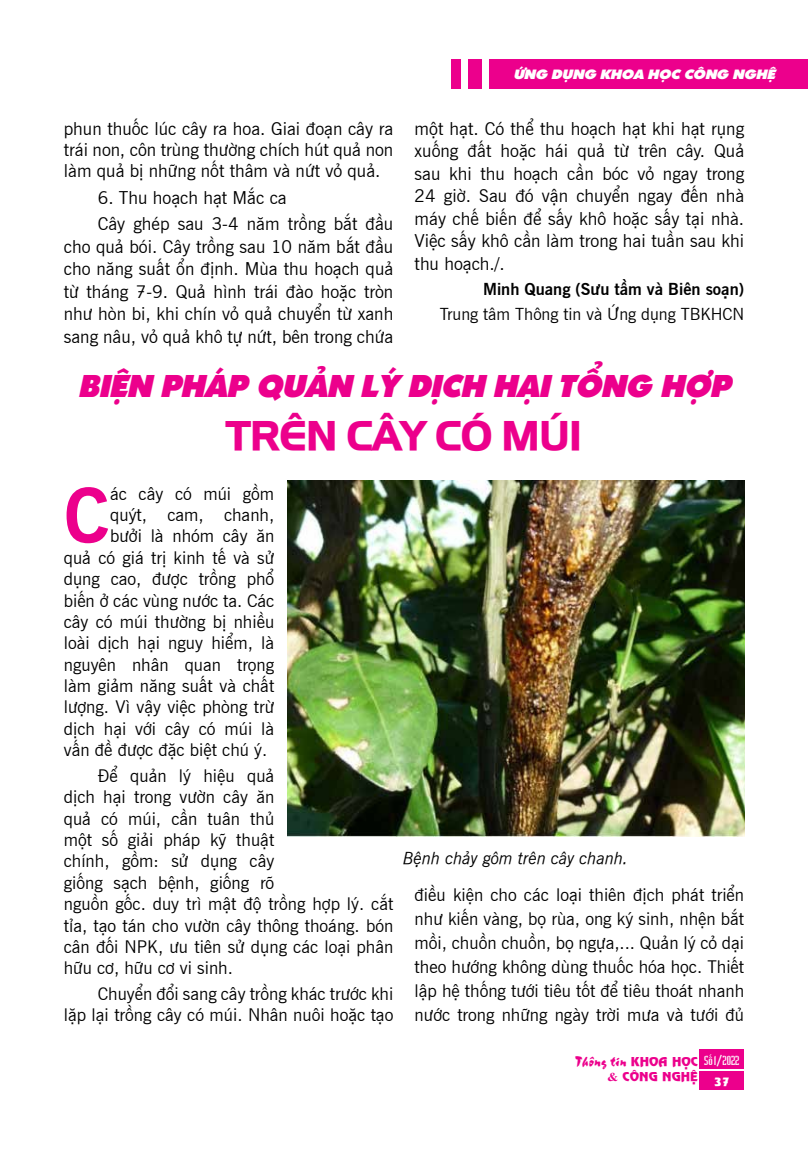
<style>
.page{position:relative;width:808px;height:1149px;background:#fff}
.page>*{position:absolute;margin:0;border:0;box-sizing:border-box;transform-origin:0 0}
.t1{font:700 75px "UVN Tin Tuc";color:#ec008c}
.t2{font:40.5px "UTM Hanzel";color:#ec008c}
.t3{font:31.5px "UTM Sharnay";color:#ec008c}
.t4{font:17.55px/22.5px "UVN Tin Tuc";color:#000;text-align:justify}
.t5{font:17.25px/21.3px "UVN Tin Tuc";color:#000}
.t6{font:16.5px "UVN Tin Tuc";color:#000}
.t7{font:700 16.5px "UVN Tin Tuc";color:#000}
.t8{font:italic 16.5px "UVN Tin Tuc";color:#000}
.t9{font:15px "UVN Thang Vu";color:#ec008c}
.t10{font:13.5px "UTM Sharnay";color:#fff;scale:1.08 1}
.t11{font:12px "UVN Nguyen Du";color:#ec008c;scale:1.08 1}
.t12{font:12px "UVN Hai Ba Trung";color:#fff}
.t13{font:11.25px "UVN Nguyen Du";color:#fff;scale:1.08 1}
.s1{font-family:"UVN Nguyen Du";font-size:12px}
.s2{font-family:"Times New Roman";font-weight:700}
</style>
<div class="page">
<div style="left:489px;top:59px;width:319px;height:30px;background:#ec008c"></div>
<div style="left:699px;top:1049px;width:45px;height:19px;background:#ec008c"></div>
<div style="left:699px;top:1071px;width:45px;height:18px;background:#ec008c"></div>
<div style="left:468px;top:59px;width:14px;height:30px;background:#ec008c"></div>
<div style="left:451px;top:59px;width:10px;height:30px;background:#ec008c"></div>
<img style="left:287px;top:480px;width:457px;height:355px">
<p class="t10" style="left:513px;top:63px;width:244px">ỨNG DỤNG KHOA HỌC CÔNG NGHỆ</p>
<p class="t4" style="left:415px;top:116px;width:331px">một hạt. Có thể thu hoạch hạt khi hạt rụng xuống đất hoặc hái quả từ trên cây. Quả sau khi thu hoạch cần bóc vỏ ngay trong 24 giờ. Sau đó vận chuyển ngay đến nhà máy chế biến để sấy khô hoặc sấy tại nhà.<br>Việc sấy khô cần làm trong hai tuần sau khi thu hoạch./.</p>
<p class="t7" style="left:483px;top:276px;width:263px">Minh Quang (Sưu tầm và Biên soạn)</p>
<p class="t6" style="left:440px;top:301px;width:306px">Trung tâm Thông tin và Ứng dụng TBKHCN</p>
<h3 class="t3" style="left:78px;top:360px;width:654px">BIỆN PHÁP QUẢN LÝ DỊCH HẠI TỔNG HỢP</h3>
<h2 class="t2" style="left:226px;top:406px;width:357px">TRÊN CÂY CÓ MÚI</h2>
<h1 class="t1" style="left:64px;top:456px;width:48px">C</h1>
<p class="t5" style="left:110px;top:481px;width:166px">ác cây có múi gồm</p>
<p class="t4" style="left:64px;top:116px;width:331px;line-height:21px">phun thuốc lúc cây ra hoa. Giai đoạn cây ra trái non, côn trùng thường chích hút quả non làm quả bị những nốt thâm và nứt vỏ quả.</p>
<p class="t4" style="left:98px;top:182px;width:297px;line-height:26.7px">6. Thu hoạch hạt Mắc ca<br>Cây ghép sau 3-4 năm trồng bắt đầu</p>
<p class="t4" style="left:64px;top:234px;width:331px">cho quả bói. Cây trồng sau 10 năm bắt đầu cho năng suất ổn định. Mùa thu hoạch quả từ tháng 7-9. Quả hình trái đào hoặc tròn như hòn bi, khi chín vỏ quả chuyển từ xanh sang nâu, vỏ quả khô tự nứt, bên trong chứa</p>
<p class="t5" style="left:110px;top:502px;width:166px">quýt, cam, chanh,</p>
<p class="t5" style="left:110px;top:523px;width:166px">bưởi là nhóm cây ăn</p>
<p class="t5" style="left:64px;top:545px;width:212px">quả có giá trị kinh tế và sử</p>
<p class="t5" style="left:64px;top:566px;width:212px">dụng cao, được trồng phổ</p>
<p class="t5" style="left:64px;top:588px;width:212px">biến ở các vùng nước ta. Các</p>
<p class="t5" style="left:64px;top:609px;width:212px">cây có múi thường bị nhiều</p>
<p class="t5" style="left:64px;top:630px;width:212px">loài dịch hại nguy hiểm, là</p>
<p class="t5" style="left:64px;top:652px;width:212px">nguyên nhân quan trọng</p>
<p class="t5" style="left:64px;top:673px;width:212px">làm giảm năng suất và chất</p>
<p class="t5" style="left:64px;top:694px;width:212px">lượng. Vì vậy việc phòng trừ</p>
<p class="t5" style="left:64px;top:716px;width:212px">dịch hại với cây có múi là</p>
<p class="t5" style="left:64px;top:737px;width:205px">vấn đề được đặc biệt chú ý.</p>
<p class="t5" style="left:64px;top:763px;width:331px;text-indent:34px">Để quản lý hiệu quả<br>dịch hại trong vườn cây ăn<br>quả có múi, cần tuân thủ<br>một số giải pháp kỹ thuật<br>chính, gồm: sử dụng cây<br>giống sạch bệnh, giống rõ<br>nguồn gốc. duy trì mật độ trồng hợp lý. cắt tỉa, tạo tán cho vườn cây thông thoáng. bón cân đối NPK, ưu tiên sử dụng các loại phân hữu cơ, hữu cơ vi sinh.</p>
<p class="t5" style="left:64px;top:981px;width:331px;text-align:right">Chuyển đổi sang cây trồng khác trước khi<br>lặp lại trồng cây có múi. Nhân nuôi hoặc tạo</p>
<p class="t8" style="left:403px;top:845px;width:227px">Bệnh chảy gôm trên cây chanh.</p>
<p class="t5" style="left:415px;top:880px;width:331px;line-height:24.2px;text-align:justify">điều kiện cho các loại thiên địch phát triển như kiến vàng, bọ rùa, ong ký sinh, nhện bắt mồi, chuồn chuồn, bọ ngựa,... Quản lý cỏ dại theo hướng không dùng thuốc hóa học. Thiết lập hệ thống tưới tiêu tốt để tiêu thoát nhanh nước trong những ngày trời mưa và tưới đủ</p>
<p class="t12" style="left:704px;top:1050px;width:37px">Số 1/2022</p>
<p class="t13" style="left:714px;top:1073px;width:17px">37</p>
<p class="t9" style="left:575px;top:1049px;width:124px">Thông tin <span class="s1">KHOA HỌC</span></p>
<p class="t11" style="left:607px;top:1067px;width:85px"><span class="s2">&amp;</span> CÔNG NGHỆ</p>
</div>
